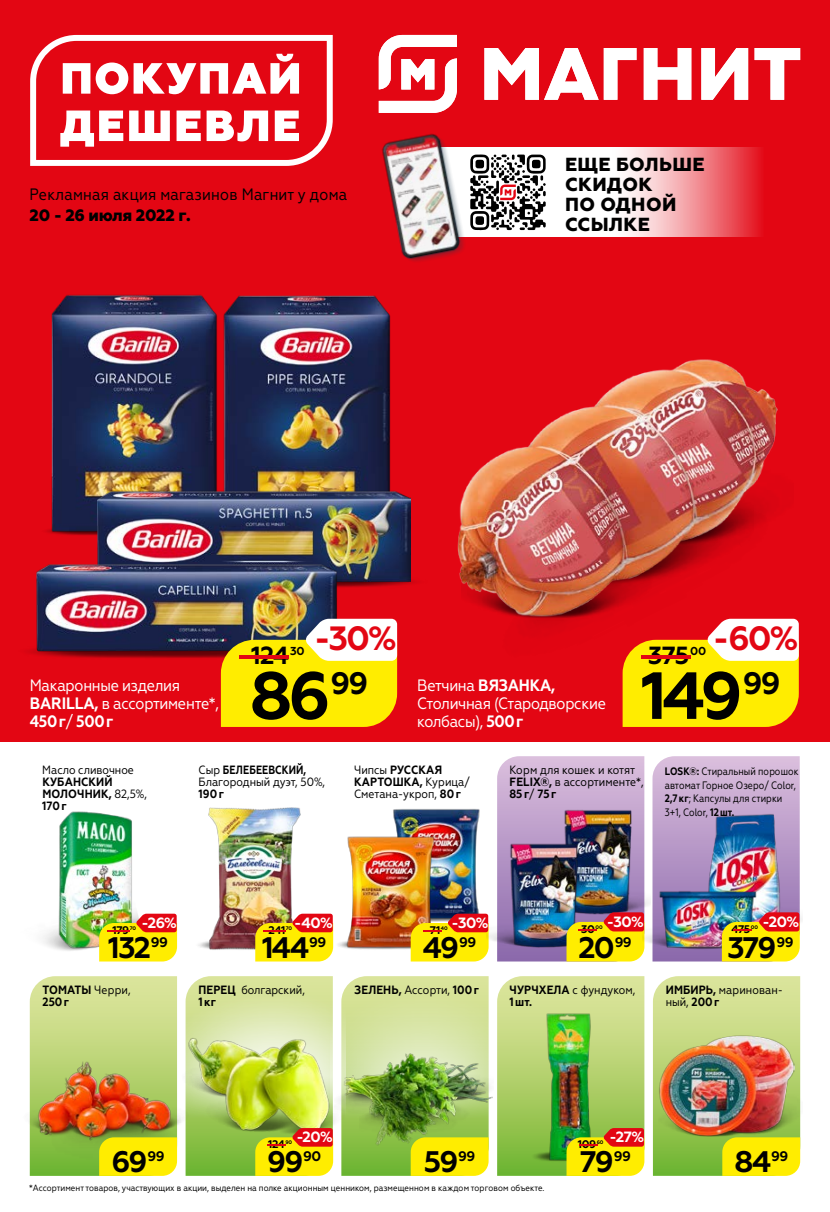
<style>
.page{position:relative;width:830px;height:1212px;background:#fff}
.page>*{position:absolute;margin:0;border:0;box-sizing:border-box;transform-origin:0 0}
.t1{font:700 66.45px "Geometria";color:#000}
.t2{font:700 33.6px "Geometria";color:#e30613}
.t3{font:700 29.7px "Geometria";letter-spacing:-.06em;color:#000}
.t4{font:700 24.75px "Geometria";letter-spacing:-.035em;color:#000}
.t5{font:800 18.9px/20.1px "Geometria";letter-spacing:.02em;color:#000}
.t6{font:16.5px/18px "Geometria Narrow";letter-spacing:-.02em;color:#fff}
.t7{font:16.5px "Geometria Narrow";letter-spacing:.01em;color:#000}
.t8{font:800 16.5px "Geometria";letter-spacing:-.02em;color:#000}
.t9{font:700 14.85px "Geometria";color:#fff}
.t10{font:12px/12px "Geometria Narrow";color:#000}
.t11{font:700 12px/12px "Geometria Narrow";letter-spacing:.01em;color:#000}
.t12{font:700 11.55px "Geometria";color:#000}
.t13{font:700 11.1px "Geometria";letter-spacing:-.03em;color:#000}
.t14{font:10.8px/13.5px "Geometria Narrow";color:#000;scale:.94 1}
.t15{font:9px "Geometria Narrow";color:#000}
.t16{font:700 5.1px "Geometria";color:#000}
.s1{font-weight:700}
.s2{font-size:24.75px;color:#e30613}
.s3{font-weight:400}
.s4{color:#e30613}
.s5{font-size:11.1px;color:#e30613}
</style>
<div class="page">
<div style="left:0;top:0;width:829px;height:741px;background:#e30613"></div>
<svg style="left:30px;top:35px;width:302px;height:131px"></svg>
<svg style="left:476px;top:147px;width:284px;height:90px;background:#f7bdc0"></svg>
<img style="left:382px;top:133px;width:94px;height:129px">
<svg style="left:470px;top:154px;width:75px;height:76px;background:#898484"></svg>
<img style="left:393px;top:808px;width:93px;height:106px">
<img style="left:333px;top:834px;width:114px;height:114px">
<svg style="left:410px;top:914px;width:76px;height:47px;background:#edb40e"></svg>
<img style="left:457px;top:359px;width:326px;height:271px">
<img style="left:229px;top:295px;width:162px;height:175px">
<img style="left:42px;top:294px;width:187px;height:238px">
<img style="left:97px;top:470px;width:313px;height:118px">
<img style="left:30px;top:542px;width:313px;height:116px">
<svg style="left:221px;top:619px;width:176px;height:108px;background:#ecdc37"></svg>
<svg style="left:622px;top:619px;width:176px;height:108px;background:#fbd030"></svg>
<img style="left:198px;top:942px;width:5px;height:6px">
<img style="left:203px;top:807px;width:105px;height:143px">
<svg style="left:255px;top:914px;width:78px;height:47px;background:#f0b610"></svg>
<img style="left:99px;top:961px;width:46px;height:1px">
<img style="left:43px;top:811px;width:105px;height:140px">
<svg style="left:99px;top:914px;width:78px;height:47px;background:#efbd11"></svg>
<img style="left:644px;top:808px;width:5px;height:97px">
<img style="left:486px;top:913px;width:3px;height:42px">
<img style="left:488px;top:913px;width:9px;height:36px">
<img style="left:497px;top:756px;width:147px;height:205px">
<img style="left:799px;top:814px;width:4px;height:118px">
<img style="left:642px;top:905px;width:10px;height:53px">
<img style="left:652px;top:756px;width:147px;height:205px">
<img style="left:497px;top:976px;width:147px;height:200px">
<img style="left:799px;top:1091px;width:2px;height:53px">
<img style="left:29px;top:1043px;width:1px;height:109px">
<img style="left:30px;top:976px;width:147px;height:200px">
<img style="left:488px;top:1047px;width:4px;height:102px">
<img style="left:341px;top:976px;width:147px;height:200px">
<img style="left:652px;top:976px;width:147px;height:200px">
<img style="left:333px;top:976px;width:12px;height:183px">
<img style="left:174px;top:1057px;width:6px;height:60px">
<img style="left:333px;top:1094px;width:11px;height:60px">
<img style="left:333px;top:1010px;width:2px;height:125px">
<img style="left:185px;top:976px;width:148px;height:200px">
<svg style="left:643px;top:48px;width:48px;height:52px"></svg>
<svg style="left:754px;top:48px;width:45px;height:52px"></svg>
<svg style="left:701px;top:48px;width:46px;height:52px"></svg>
<svg style="left:484px;top:48px;width:152px;height:52px"></svg>
<svg style="left:378px;top:35px;width:78px;height:78px"></svg>
<h3 class="t7" style="left:30px;top:185px;width:319px">Рекламная акция магазинов Магнит у дома</h3>
<h3 class="t8" style="left:30px;top:206px;width:162px">20 - 26 июля 2022 г.</h3>
<h3 class="t5" style="left:564px;top:155px;width:141px">ЕЩЕ БОЛЬШЕ<br>СКИДОК<br>ПО ОДНОЙ<br>ССЫЛКЕ</h3>
<h3 class="t6" style="left:30px;top:676px;width:190px">Макаронные изделия<br><span class="s1">BARILLA,</span> в ассортименте*,<br><span class="s1">450г</span>/ <span class="s1">500г</span></h3>
<h2 class="t2" style="left:314px;top:618px;width:84px">-30%</h2>
<h3 class="t4" style="left:251px;top:641px;width:39px">124</h3>
<p class="t12" style="left:224px;top:644px;width:82px"><span class="s2">-</span>30</p>
<h1 class="t1" style="left:250px;top:656px;width:120px">86<sup>99</sup></h1>
<h3 class="t6" style="left:417px;top:676px;width:190px">Ветчина <span class="s1">ВЯЗАНКА,<br></span>Столичная (Стародворские колбасы), <span class="s1">500г</span></h3>
<h2 class="t2" style="left:712px;top:618px;width:87px">-60%</h2>
<p class="t12" style="left:625px;top:644px;width:82px"><span class="s2">-</span>00</p>
<h1 class="t1" style="left:640px;top:656px;width:141px">149<sup>99</sup></h1>
<h3 class="t4" style="left:647px;top:641px;width:43px">375</h3>
<p class="t10" style="left:42px;top:764px;width:93px">Масло сливочное</p>
<p class="t11" style="left:42px;top:776px;width:106px">КУБАНСКИЙ<br>МОЛОЧНИК, <span class="s3">82,5%,<br></span>170г</p>
<p class="t10" style="left:198px;top:764px;width:128px">Сыр <span class="s1">БЕЛЕБЕЕВСКИЙ,<br></span>Благородный дуэт, 50%,</p>
<p class="t11" style="left:198px;top:788px;width:27px">190г</p>
<p class="t10" style="left:354px;top:764px;width:117px">Чипсы <span class="s1">РУССКАЯ<br>КАРТОШКА,</span> Курица/<br>Сметана-укроп, <span class="s1">80г</span></p>
<p class="t10" style="left:509px;top:764px;width:136px">Корм для кошек и котят<br><span class="s1">FELIX®,</span> в ассортименте*,<br><span class="s1">85г</span>/ <span class="s1">75г</span></p>
<p class="t14" style="left:664px;top:765px;width:144px"><span class="s1">LOSK®:</span> Стиральный порошок автомат Горное Озеро/ Color,<br><span class="s1">2,7кг</span>; Капсулы для стирки<br>3+1, Color, <span class="s1">12шт.</span></p>
<p class="t9" style="left:141px;top:913px;width:37px">-26%</p>
<p class="t13" style="left:100px;top:923px;width:38px"><span class="s4">-</span>179<sup>70</sup></p>
<p class="t9" style="left:294px;top:913px;width:40px">-40%</p>
<p class="t13" style="left:256px;top:923px;width:38px"><span class="s4">-</span>241<sup>70</sup></p>
<h3 class="t3" style="left:108px;top:930px;width:61px">132<sup>99</sup></h3>
<h3 class="t3" style="left:262px;top:930px;width:65px">144<sup>99</sup></h3>
<p class="t9" style="left:451px;top:913px;width:39px">-30%</p>
<h3 class="t3" style="left:423px;top:930px;width:55px">49<sup>99</sup></h3>
<p class="t13" style="left:417px;top:923px;width:32px"><span class="s4">-</span>71<sup>40</sup></p>
<p class="t9" style="left:606px;top:912px;width:39px">-30%</p>
<p class="t13" style="left:581px;top:922px;width:15px">30</p>
<p class="t16" style="left:572px;top:924px;width:32px"><span class="s5">-</span>00</p>
<h3 class="t3" style="left:578px;top:930px;width:55px">20<sup>99</sup></h3>
<p class="t9" style="left:762px;top:912px;width:38px">-20%</p>
<p class="t16" style="left:727px;top:924px;width:32px"><span class="s5">-</span>00</p>
<h3 class="t3" style="left:727px;top:930px;width:68px">379<sup>99</sup></h3>
<p class="t13" style="left:731px;top:922px;width:21px">475</p>
<p class="t11" style="left:43px;top:984px;width:90px">ТОМАТЫ <span class="s3">Черри,<br></span>250г</p>
<p class="t10" style="left:198px;top:984px;width:108px"><span class="s1">ПЕРЕЦ</span> болгарский,<br><span class="s1">1кг</span></p>
<p class="t11" style="left:354px;top:984px;width:126px">ЗЕЛЕНЬ, <span class="s3">Ассорти,</span> 100г</p>
<p class="t11" style="left:509px;top:984px;width:127px">ЧУРЧХЕЛА <span class="s3">с фундуком,<br></span>1шт.</p>
<p class="t10" style="left:665px;top:984px;width:119px"><span class="s1">ИМБИРЬ,</span> маринован&shy;ный, <span class="s1">200г</span></p>
<h3 class="t3" style="left:111px;top:1144px;width:55px">69<sup>99</sup></h3>
<p class="t9" style="left:296px;top:1128px;width:38px">-20%</p>
<h3 class="t3" style="left:267px;top:1144px;width:56px">99<sup>90</sup></h3>
<h3 class="t3" style="left:734px;top:1144px;width:55px">84<sup>99</sup></h3>
<p class="t9" style="left:609px;top:1128px;width:36px">-27%</p>
<h3 class="t3" style="left:579px;top:1144px;width:52px">79<sup>99</sup></h3>
<p class="t13" style="left:261px;top:1137px;width:32px"><span class="s4">-</span>124<sup>90</sup></p>
<p class="t13" style="left:572px;top:1137px;width:32px"><span class="s4">-</span>109<sup>60</sup></p>
<h3 class="t3" style="left:423px;top:1144px;width:53px">59<sup>99</sup></h3>
<p class="t15" style="left:29px;top:1182px;width:516px">*Ассортимент товаров, участвующих в акции, выделен на полке акционным ценником, размещенном в каждом торговом объекте.</p>
</div>
